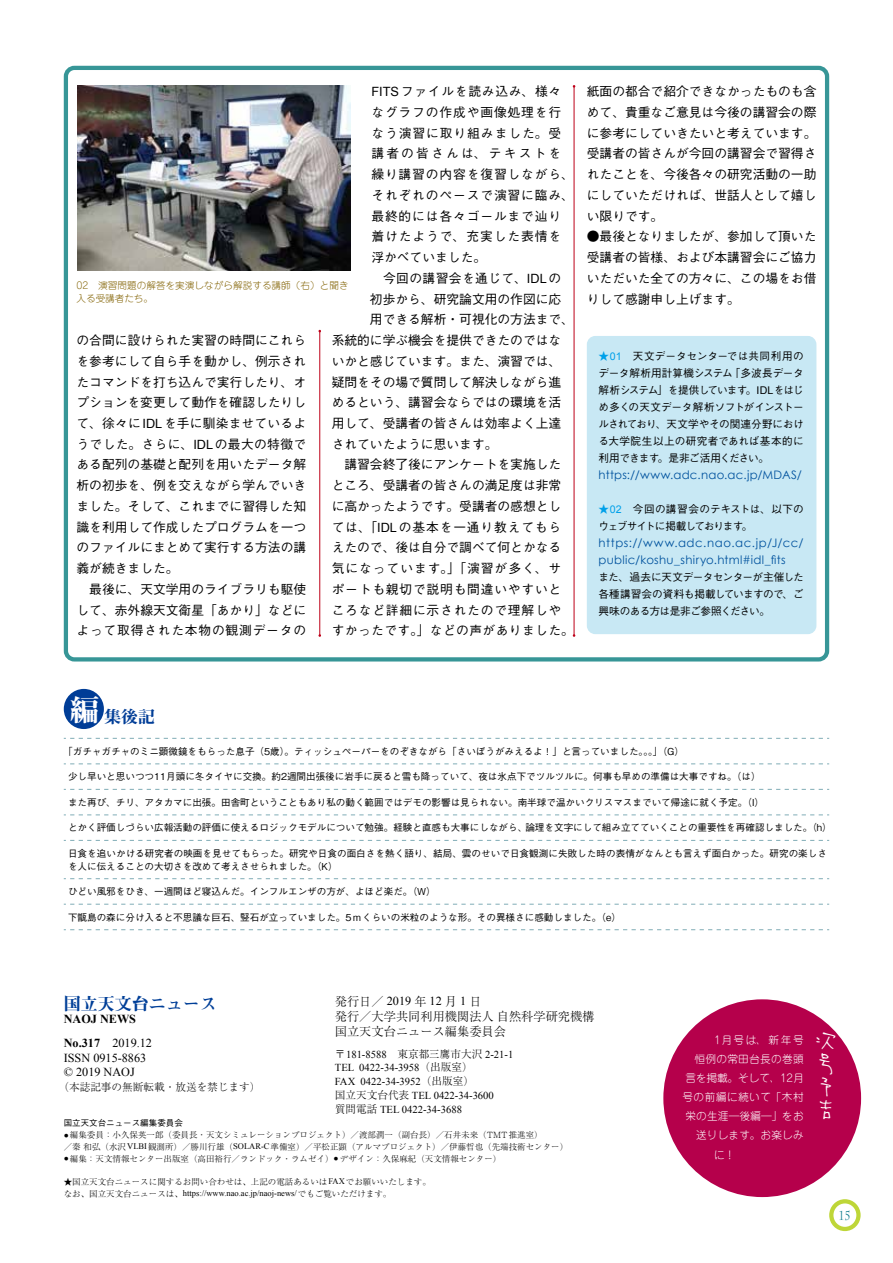
<style>
.page{position:relative;width:893px;height:1263px;background:#fff}
.page>*{position:absolute;margin:0;border:0;box-sizing:border-box;transform-origin:0 0}
.t1{font:25.5px/23px "Armed Lemon";color:#fff}
.t2{font:16.95px "Midashi Min Pro MA31";color:#003f98}
.t3{font:16.95px "Midashi Min Pro MA31";color:#003d97}
.t4{font:500 12.75px/20.7px "Gothic BBB Pro";color:#000;text-align:justify}
.t5{font:500 12.75px "Gothic BBB Pro";letter-spacing:.07em;color:#000}
.t6{font:500 12.75px "Gothic BBB Pro";letter-spacing:.065em;color:#000}
.t7{font:500 12.75px "Gothic BBB Pro";letter-spacing:.075em;color:#000}
.t8{font:500 12.75px "Gothic BBB Pro";letter-spacing:.035em;color:#000}
.t9{font:500 12.75px "Gothic BBB Pro";letter-spacing:.06em;color:#000}
.t10{font:500 12.75px "Gothic BBB Pro";letter-spacing:.03em;color:#000}
.t11{font:500 12.75px "Gothic BBB Pro";letter-spacing:.17em;color:#000}
.t12{font:12.75px "Charlemagne Std";color:#127d8e;scale:.8 1}
.t13{font:300 12.15px/14.9px "Ryumin Pro";color:#000}
.t14{font:12.15px/14.9px "Times New Roman";color:#000}
.t15{font:700 12.15px/23.4px "Times New Roman";color:#000}
.t16{font:11.7px/17px "Century Gothic";letter-spacing:.03em;color:#00529e}
.t17{font:500 10.65px/17px "Gothic BBB Pro";letter-spacing:-.035em;color:#000;text-align:justify}
.t18{font:10.65px/13.8px "Times New Roman";color:#000}
.t19{font:300 10.65px "Jun 101 Pro";letter-spacing:.03em;color:#fff}
.t20{font:500 10.65px/17px "Gothic BBB Pro";letter-spacing:-.06em;color:#000}
.t21{font:300 10.65px "Ryumin Pro";color:#000}
.t22{font:300 10.65px "Jun 101 Pro";letter-spacing:-.005em;color:#fff}
.t23{font:500 9.6px/12.8px "Gothic BBB Pro";color:#000}
.t24{font:300 9.6px/12.8px "Jun 101 Pro";letter-spacing:.005em;color:#816100}
.t25{font:300 8.55px/11.7px "Ryumin Pro";color:#000}
.t26{font:8.55px "Times New Roman";color:#000}
.t27{font:500 8.55px "Gothic BBB Pro";color:#000}
.s1{font-family:"Arial";font-weight:400}
.s2{color:#00a0e9}
.s3{font-family:"Arial";font-weight:400;color:#00a0e9}
.s4{font-size:29.7px;color:#fff}
.s5{font-weight:400}
.s6{font-family:"Times New Roman";font-weight:400}
.s7{font-family:"Ryumin Pro";font-weight:300}
</style>
<div class="page">
<div style="left:64px;top:66px;width:765px;height:595px;border:4px solid #379697;border-radius:9px"></div>
<svg style="left:831px;top:1201px;width:27px;height:28px"></svg>
<div style="left:829px;top:1199px;width:32px;height:32px;border:4px solid #bed638;border-radius:50%"></div>
<div style="left:663px;top:999px;width:198px;height:198px;background:#b5004b;border-radius:50%"></div>
<svg style="left:64px;top:738px;width:765px;height:1px"></svg>
<svg style="left:64px;top:763px;width:765px;height:1px"></svg>
<svg style="left:64px;top:789px;width:765px;height:1px"></svg>
<svg style="left:64px;top:814px;width:765px;height:1px"></svg>
<svg style="left:64px;top:840px;width:765px;height:1px"></svg>
<svg style="left:64px;top:878px;width:765px;height:1px"></svg>
<svg style="left:64px;top:904px;width:765px;height:1px"></svg>
<svg style="left:64px;top:929px;width:765px;height:1px"></svg>
<div style="left:64px;top:689px;width:40px;height:40px;background:#003d97;border-radius:50%"></div>
<hr style="left:574px;top:86px;width:1px;height:549px;background:#be0018">
<hr style="left:319px;top:331px;width:1px;height:304px;background:#be0018">
<img style="left:78px;top:85px;width:272px;height:185px">
<div style="left:587px;top:336px;width:229px;height:298px;background:#c8e8f4;border-radius:9px"></div>
<p class="t9" style="left:371px;top:81px;width:191px"><span class="s1">FITS</span>ファイルを読み込み、様々</p>
<p class="t5" style="left:371px;top:102px;width:191px">なグラフの作成や画像処理を行</p>
<p class="t7" style="left:371px;top:123px;width:191px">なう演習に取り組みました。受</p>
<p class="t11" style="left:371px;top:143px;width:191px">講者の皆さんは、テキストを</p>
<p class="t5" style="left:371px;top:164px;width:204px">繰り講習の内容を復習しながら、</p>
<p class="t5" style="left:371px;top:185px;width:204px">それぞれのペースで演習に臨み、</p>
<p class="t5" style="left:371px;top:206px;width:191px">最終的には各々ゴールまで辿り</p>
<p class="t7" style="left:371px;top:226px;width:191px">着けたようで、充実した表情を</p>
<p class="t4" style="left:371px;top:245px;width:116px">浮かべていました。</p>
<p class="t10" style="left:370px;top:268px;width:193px">　今回の講習会を通じて、<span class="s1">IDL</span>の</p>
<p class="t4" style="left:370px;top:287px;width:193px">初歩から、研究論文用の作図に応</p>
<p class="t4" style="left:370px;top:308px;width:206px">用できる解析・可視化の方法まで、</p>
<p class="t4" style="left:332px;top:328px;width:231px">系統的に学ぶ機会を提供できたのではな</p>
<p class="t4" style="left:332px;top:349px;width:231px">いかと感じています。また、演習では、</p>
<p class="t4" style="left:332px;top:370px;width:231px">疑問をその場で質問して解決しながら進</p>
<p class="t4" style="left:332px;top:390px;width:231px">めるという、講習会ならではの環境を活</p>
<p class="t4" style="left:332px;top:411px;width:231px">用して、受講者の皆さんは効率よく上達</p>
<p class="t4" style="left:332px;top:432px;width:167px">されていたように思います。</p>
<p class="t4" style="left:332px;top:453px;width:231px">　講習会終了後にアンケートを実施した</p>
<p class="t4" style="left:332px;top:473px;width:231px">ところ、受講者の皆さんの満足度は非常</p>
<p class="t4" style="left:332px;top:494px;width:231px">に高かったようです。受講者の感想とし</p>
<p class="t6" style="left:332px;top:517px;width:231px">ては、「<span class="s1">IDL</span>の基本を一通り教えてもら</p>
<p class="t4" style="left:332px;top:536px;width:231px">えたので、後は自分で調べて何とかなる</p>
<p class="t7" style="left:332px;top:558px;width:231px">気になっています。」「演習が多く、サ</p>
<p class="t6" style="left:332px;top:579px;width:231px">ポートも親切で説明も間違いやすいと</p>
<p class="t6" style="left:332px;top:599px;width:231px">ころなど詳細に示されたので理解しや</p>
<p class="t8" style="left:332px;top:620px;width:244px">すかったです。」などの声がありました。</p>
<p class="t24" style="left:77px;top:278px;width:274px">02　演習問題の解答を実演しながら解説する講師（右）と聞き入る受講者たち。</p>
<p class="t4" style="left:77px;top:328px;width:231px;text-align:left">の合間に設けられた実習の時間にこれらを参考にして自ら手を動かし、例示されたコマンドを打ち込んで実行したり、オプションを変更して動作を確認したりして、徐々に<span class="s1">IDL</span>を手に馴染ませているようでした。さらに、<span class="s1">IDL</span>の最大の特徴である配列の基礎と配列を用いたデータ解析の初歩を、例を交えながら学んでいきました。そして、これまでに習得した知識を利用して作成したプログラムを一つのファイルにまとめて実行する方法の講義が続きました。<br>　最後に、天文学用のライブラリも駆使して、赤外線天文衛星「あかり」などによって取得された本物の観測データの</p>
<p class="t4" style="left:587px;top:80px;width:231px">紙面の都合で紹介できなかったものも含めて、貴重なご意見は今後の講習会の際に参考にしていきたいと考えています。受講者の皆さんが今回の講習会で習得されたことを、今後各々の研究活動の一助にしていただければ、世話人として嬉しい限りです。</p>
<p class="t4" style="left:587px;top:225px;width:231px">●最後となりましたが、参加して頂いた受講者の皆様、および本講習会にご協力いただいた全ての方々に、この場をお借りして感謝申し上げます。</p>
<p class="t17" style="left:598px;top:346px;width:207px"><span class="s2">★</span><span class="s3">01</span> 天文データセンターでは共同利用のデータ解析用計算機システム「多波長データ解析システム」を提供しています。<span class="s1">IDL</span>をはじめ多くの天文データ解析ソフトがインストールされており、天文学やその関連分野における大学院生以上の研究者であれば基本的に利用できます。是非ご活用ください。</p>
<p class="t16" style="left:598px;top:466px;width:205px">https://www.adc.nao.ac.jp/MDAS/</p>
<p class="t20" style="left:598px;top:499px;width:207px"><span class="s2">★</span><span class="s3">02</span>　今回の講習会のテキストは、以下のウェブサイトに掲載しております。</p>
<p class="t16" style="left:598px;top:535px;width:207px">https://www.adc.nao.ac.jp/J/cc/ public/koshu_shiryo.html#idl_fits</p>
<p class="t17" style="left:598px;top:567px;width:207px">また、過去に天文データセンターが主催した各種講習会の資料も掲載していますので、ご興味のある方は是非ご参照ください。</p>
<h2 class="t3" style="left:70px;top:704px;width:87px"><span class="s4">編</span>集後記</h2>
<p class="t23" style="left:63px;top:743px;width:622px">「ガチャガチャのミニ顕微鏡をもらった息子（5歳）。ティッシュペーパーをのぞきながら「さいぼうがみえるよ！」と言っていました。。。」（G）</p>
<p class="t23" style="left:68px;top:769px;width:694px">少し早いと思いつつ11月頭に冬タイヤに交換。約2週間出張後に岩手に戻ると雪も降っていて、夜は氷点下でツルツルに。何事も早めの準備は大事ですね。（は）</p>
<p class="t23" style="left:68px;top:795px;width:698px">また再び、チリ、アタカマに出張。田舎町ということもあり私の動く範囲ではデモの影響は見られない。南半球で温かいクリスマスまでいて帰途に就く予定。（I）</p>
<p class="t23" style="left:68px;top:820px;width:765px">とかく評価しづらい広報活動の評価に使えるロジックモデルについて勉強。経験と直感も大事にしながら、論理を文字にして組み立てていくことの重要性を再確認しました。（h）</p>
<p class="t23" style="left:68px;top:846px;width:760px">日食を追いかける研究者の映画を見せてもらった。研究や日食の面白さを熱く語り、結局、雲のせいで日食観測に失敗した時の表情がなんとも言えず面白かった。研究の楽しさを人に伝えることの大切さを改めて考えさせられました。（K）</p>
<p class="t23" style="left:68px;top:884px;width:369px">ひどい風邪をひき、一週間ほど寝込んだ。インフルエンザの方が、よほど楽だ。（W）</p>
<p class="t23" style="left:68px;top:909px;width:554px">下甑島の森に分け入ると不思議な巨石、竪石が立っていました。5 mくらいの米粒のような形。その異様さに感動しました。（e）</p>
<h2 class="t2" style="left:64px;top:991px;width:155px">国立天文台ニュース</h2>
<p class="t15" style="left:64px;top:1007px;width:90px">NAOJ NEWS<br>No.317 <span class="s5">2019.12</span></p>
<p class="t14" style="left:64px;top:1050px;width:84px">ISSN 0915-8863 © 2019 NAOJ</p>
<p class="t21" style="left:58px;top:1078px;width:203px">（本誌記事の無断転載・放送を禁じます）</p>
<p class="t13" style="left:335px;top:993px;width:261px">発行日／ <span class="s6">2019</span> 年 <span class="s6">12</span> 月 <span class="s6">1</span> 日<br>発行／大学共同利用機関法人自然科学研究機構国立天文台ニュース編集委員会</p>
<p class="t18" style="left:335px;top:1047px;width:180px"><span class="s7">〒</span>181-8588<span class="s7">　東京都三鷹市大沢</span> 2-21-1<br>TEL 0422-34-3958<span class="s7">（出版室）<br></span>FAX 0422-34-3952<span class="s7">（出版室）<br>国立天文台代表</span> TEL 0422-34-3600<br><span class="s7">質問電話</span> TEL 0422-34-3688</p>
<p class="t27" style="left:64px;top:1116px;width:121px">国立天文台ニュース編集委員会</p>
<p class="t25" style="left:64px;top:1128px;width:506px"><span class="s6">●</span>編集委員：小久保英一郎（委員長・天文シミュレーションプロジェクト）／渡部潤一（副台長）／石井未来（TMT推進室）<br>／秦 和弘（水沢<span class="s6">VLBI</span>観測所）／勝川行雄（<span class="s6">SOLAR-C</span>準備室）／平松正顕（アルマプロジェクト）／伊藤哲也（先端技術センター）</p>
<p class="t25" style="left:64px;top:1152px;width:439px"><span class="s6">●</span>編集：天文情報センター出版室（高田裕行／ランドック・ラムゼイ）<span class="s6">●</span>デザイン：久保麻紀（天文情報センター）</p>
<p class="t25" style="left:64px;top:1175px;width:369px">★国立天文台ニュースに関するお問い合わせは、上記の電話あるいは<span class="s6">FAX</span>でお願いいたします。</p>
<p class="t26" style="left:64px;top:1187px;width:329px"><span class="s7">なお、国立天文台ニュースは、</span>https://www.nao.ac.jp/naoj-news/<span class="s7">でもご覧いただけます。</span></p>
<p class="t19" style="left:714px;top:1031px;width:91px">1月号は、新年号</p>
<p class="t19" style="left:694px;top:1050px;width:111px">恒例の常田台長の巻頭</p>
<p class="t22" style="left:685px;top:1069px;width:120px">言を掲載。そして、12月</p>
<p class="t19" style="left:682px;top:1088px;width:123px">号の前編に続いて「木村</p>
<p class="t19" style="left:685px;top:1108px;width:120px">栄の生涯―後編―」をお</p>
<p class="t19" style="left:696px;top:1127px;width:109px">送りします。お楽しみ</p>
<p class="t19" style="left:714px;top:1146px;width:22px">に！</p>
<h1 class="t1" style="left:813px;top:1030px;width:24px">次号予告</h1>
<p class="t12" style="left:839px;top:1208px;width:16px">15</p>
</div>
